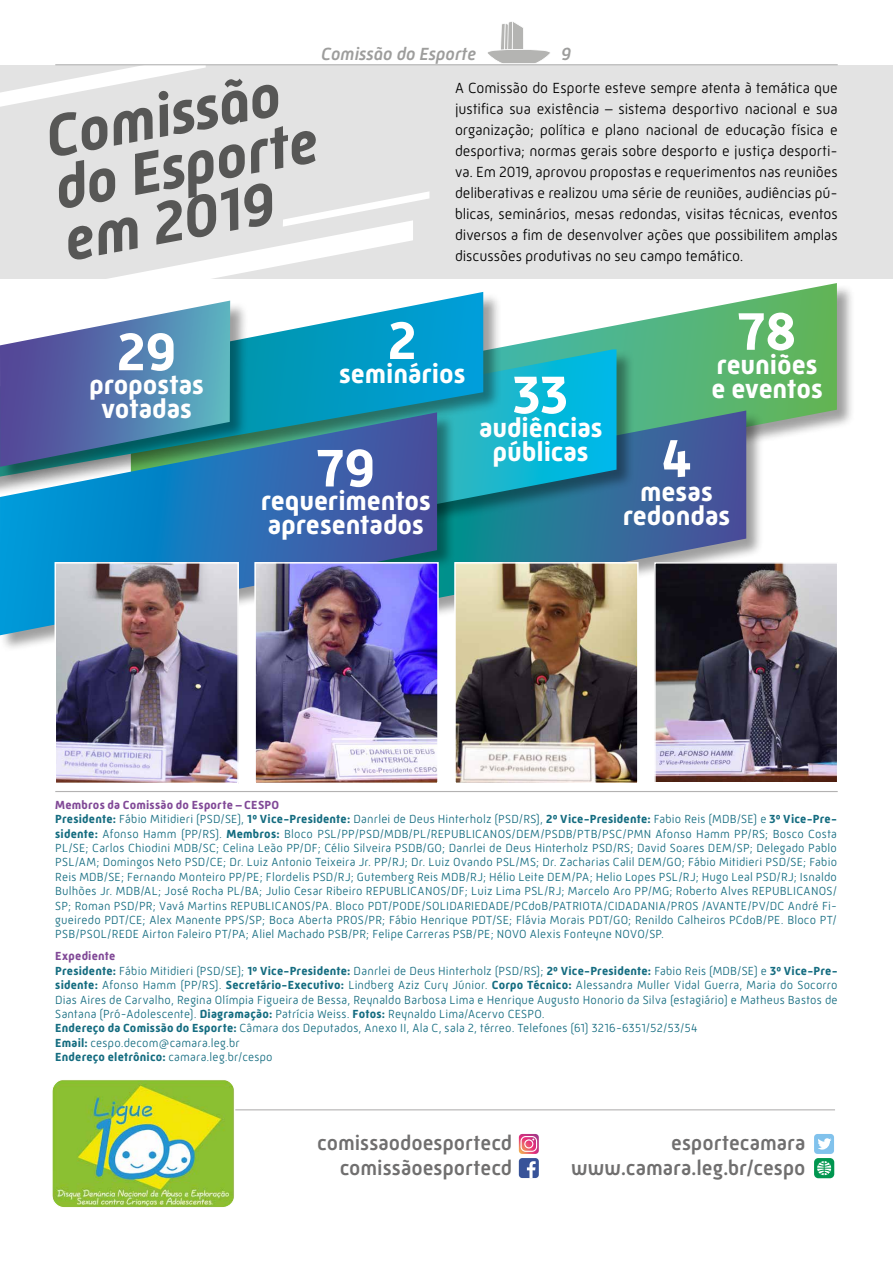
<style>
.page{position:relative;width:893px;height:1263px;background:#fff}
.page>*{position:absolute;margin:0;border:0;box-sizing:border-box;transform-origin:0 0}
.t1{font:italic 700 60px/52.5px "Mic 32 New";color:#575756}
.t2{font:700 54px "Mic 32 New";letter-spacing:-.005em;color:#fff}
.t3{font:700 27px/24px "Mic 32 New";color:#fff;text-align:center}
.t4{font:500 21px/25.2px "Mic 32 New";color:#706f6f;text-align:right}
.t5{font:italic 500 18px "Mic 32 New";color:#9d9d9c}
.t6{font:300 15px/21px "Mic 32 New";color:#000;text-align:justify}
.t7{font:300 12px/14.4px "Mic 32 New";letter-spacing:.02em;color:#146c80}
.s1{font-weight:700;color:#814997}
.s2{font-weight:700}
</style>
<div class="page">
<div style="left:166px;top:283px;width:689px;height:269px;background:#000;opacity:.38"></div>
<svg style="left:429px;top:283px;width:408px;height:251px"></svg>
<div style="left:327px;top:411px;width:437px;height:226px;background:#000;opacity:.38"></div>
<svg style="left:634px;top:410px;width:112px;height:209px"></svg>
<div style="left:131px;top:350px;width:503px;height:229px;background:#000;opacity:.38"></div>
<svg style="left:455px;top:349px;width:161px;height:212px"></svg>
<div style="left:0;top:292px;width:501px;height:223px;background:#000;opacity:.38"></div>
<svg style="left:429px;top:292px;width:54px;height:185px"></svg>
<div style="left:0;top:413px;width:455px;height:240px;background:#000;opacity:.38"></div>
<svg style="left:0;top:412px;width:437px;height:223px"></svg>
<div style="left:0;top:301px;width:248px;height:183px;background:#000;opacity:.38"></div>
<hr style="left:55px;top:791px;width:783px;height:1px;background:#b3b2b2">
<div style="left:0;top:65px;width:893px;height:214px;background:#e3e3e3"></div>
<svg style="left:0;top:65px;width:206px;height:42px"></svg>
<svg style="left:0;top:191px;width:429px;height:276px"></svg>
<hr style="left:53px;top:1109px;width:782px;height:1px;background:#b3b2b2">
<div style="left:519px;top:1158px;width:20px;height:20px;background:#385399;border-radius:3px"></div>
<svg style="left:527px;top:1161px;width:9px;height:17px"></svg>
<svg style="left:519px;top:1134px;width:20px;height:20px"></svg>
<div style="left:814px;top:1134px;width:20px;height:20px;background:#81c2ec;border-radius:3px"></div>
<svg style="left:818px;top:1138px;width:14px;height:12px"></svg>
<img style="left:54px;top:1081px;width:179px;height:125px">
<div style="left:52px;top:1079px;width:183px;height:129px;border:1px solid #fff;border-radius:13px"></div>
<div style="left:814px;top:1158px;width:20px;height:20px;background:#00964f;border-radius:4px"></div>
<svg style="left:817px;top:1161px;width:15px;height:15px"></svg>
<img style="left:257px;top:565px;width:179px;height:216px">
<div style="left:254px;top:562px;width:185px;height:222px;border:2px solid #fff"></div>
<img style="left:457px;top:565px;width:179px;height:216px">
<div style="left:454px;top:562px;width:185px;height:222px;border:2px solid #fff"></div>
<img style="left:657px;top:565px;width:178px;height:216px">
<div style="left:654px;top:562px;width:184px;height:222px;border:2px solid #fff"></div>
<img style="left:58px;top:565px;width:178px;height:216px">
<div style="left:55px;top:562px;width:184px;height:222px;border:2px solid #fff"></div>
<hr style="left:55px;top:64px;width:783px;height:1px;background:#b3b2b2">
<svg style="left:488px;top:21px;width:62px;height:43px"></svg>
<h3 class="t5" style="left:321px;top:44px;width:157px">Comissão do Esporte</h3>
<h3 class="t5" style="left:561px;top:44px;width:11px">9</h3>
<h1 class="t1" style="left:41px;top:111px;width:269px;rotate:-10deg">Comissão do Esporte em 2019</h1>
<p class="t6" style="left:455px;top:77px;width:384px">A Comissão do Esporte esteve sempre atenta à temática que justifica sua existência – sistema desportivo nacional e sua organização; política e plano nacional de educação física e desportiva; normas gerais sobre desporto e justiça desporti&shy;va. Em 2019, aprovou propostas e requerimentos nas reuniões deliberativas e realizou uma série de reuniões, audiências pú&shy;blicas, seminários, mesas redondas, visitas técnicas, eventos diversos a fim de desenvolver ações que possibilitem amplas discussões produtivas no seu campo temático.</p>
<h2 class="t2" style="left:117px;top:321px;width:61px">29</h2>
<h3 class="t3" style="left:89px;top:373px;width:116px">propostas votadas</h3>
<h2 class="t2" style="left:388px;top:309px;width:30px">2</h2>
<h3 class="t3" style="left:339px;top:362px;width:128px">seminários</h3>
<h2 class="t2" style="left:316px;top:437px;width:60px">79</h2>
<h3 class="t3" style="left:261px;top:489px;width:172px;text-align:left">requerimentos apresentados</h3>
<h2 class="t2" style="left:513px;top:364px;width:57px">33</h2>
<h3 class="t3" style="left:479px;top:416px;width:125px">audiências públicas</h3>
<h2 class="t2" style="left:738px;top:300px;width:60px">78</h2>
<h3 class="t3" style="left:711px;top:353px;width:113px;text-align:left">reuniões e eventos</h3>
<h3 class="t3" style="left:623px;top:479px;width:109px"><sup>4</sup>mesas redondas</h3>
<p class="t7" style="left:55px;top:797px;width:783px"><span class="s1">Membros da Comissão do Esporte – CESPO<br></span><span class="s2">Presidente:</span> Fábio Mitidieri (PSD/SE), <span class="s2">1º Vice-Presidente:</span> Danrlei de Deus Hinterholz (PSD/RS), <span class="s2">2º Vice-Presidente:</span> Fabio Reis (MDB/SE) e <span class="s2">3º Vice-Pre&shy;sidente:</span> Afonso Hamm (PP/RS). <span class="s2">Membros:</span> Bloco PSL/PP/PSD/MDB/PL/REPUBLICANOS/DEM/PSDB/PTB/PSC/PMN Afonso Hamm PP/RS; Bosco Costa PL/SE; Carlos Chiodini MDB/SC; Celina Leão PP/DF; Célio Silveira PSDB/GO; Danrlei de Deus Hinterholz PSD/RS; David Soares DEM/SP; Delegado Pablo PSL/AM; Domingos Neto PSD/CE; Dr. Luiz Antonio Teixeira Jr. PP/RJ; Dr. Luiz Ovando PSL/MS; Dr. Zacharias Calil DEM/GO; Fábio Mitidieri PSD/SE; Fabio Reis MDB/SE; Fernando Monteiro PP/PE; Flordelis PSD/RJ; Gutemberg Reis MDB/RJ; Hélio Leite DEM/PA; Helio Lopes PSL/RJ; Hugo Leal PSD/RJ; Isnaldo Bulhões Jr. MDB/AL; José Rocha PL/BA; Julio Cesar Ribeiro REPUBLICANOS/DF; Luiz Lima PSL/RJ; Marcelo Aro PP/MG; Roberto Alves REPUBLICANOS/ SP; Roman PSD/PR; Vavá Martins REPUBLICANOS/PA. Bloco PDT/PODE/SOLIDARIEDADE/PCdoB/PATRIOTA/CIDADANIA/PROS /AVANTE/PV/DC André Fi&shy;gueiredo PDT/CE; Alex Manente PPS/SP; Boca Aberta PROS/PR; Fábio Henrique PDT/SE; Flávia Morais PDT/GO; Renildo Calheiros PCdoB/PE. Bloco PT/ PSB/PSOL/REDE Airton Faleiro PT/PA; Aliel Machado PSB/PR; Felipe Carreras PSB/PE; NOVO Alexis Fonteyne NOVO/SP.</p>
<p class="t7" style="left:55px;top:949px;width:784px"><span class="s1">Expediente<br></span><span class="s2">Presidente:</span> Fábio Mitidieri (PSD/SE); <span class="s2">1º Vice-Presidente:</span> Danrlei de Deus Hinterholz (PSD/RS); <span class="s2">2º Vice-Presidente:</span> Fabio Reis (MDB/SE) e <span class="s2">3º Vice-Pre&shy;sidente:</span> Afonso Hamm (PP/RS). <span class="s2">Secretário-Executivo:</span> Lindberg Aziz Cury Júnior. <span class="s2">Corpo Técnico:</span> Alessandra Muller Vidal Guerra, Maria do Socorro Dias Aires de Carvalho, Regina Olímpia Figueira de Bessa, Reynaldo Barbosa Lima e Henrique Augusto Honorio da Silva (estagiário) e Matheus Bastos de Santana (Pró-Adolescente). <span class="s2">Diagramação:</span> Patrícia Weiss. <span class="s2">Fotos:</span> Reynaldo Lima/Acervo CESPO.<br><span class="s2">Endereço da Comissão do Esporte:</span> Câmara dos Deputados, Anexo II, Ala C, sala 2, térreo. Telefones (61) 3216-6351/52/53/54<br><span class="s2">Email:</span> cespo.decom@camara.leg.br<br><span class="s2">Endereço eletrônico:</span> camara.leg.br/cespo</p>
<h3 class="t4" style="left:317px;top:1130px;width:196px">comissaodoesportecd comissãoesportecd</h3>
<h3 class="t4" style="left:571px;top:1130px;width:236px">esportecamara www.camara.leg.br/cespo</h3>
</div>
